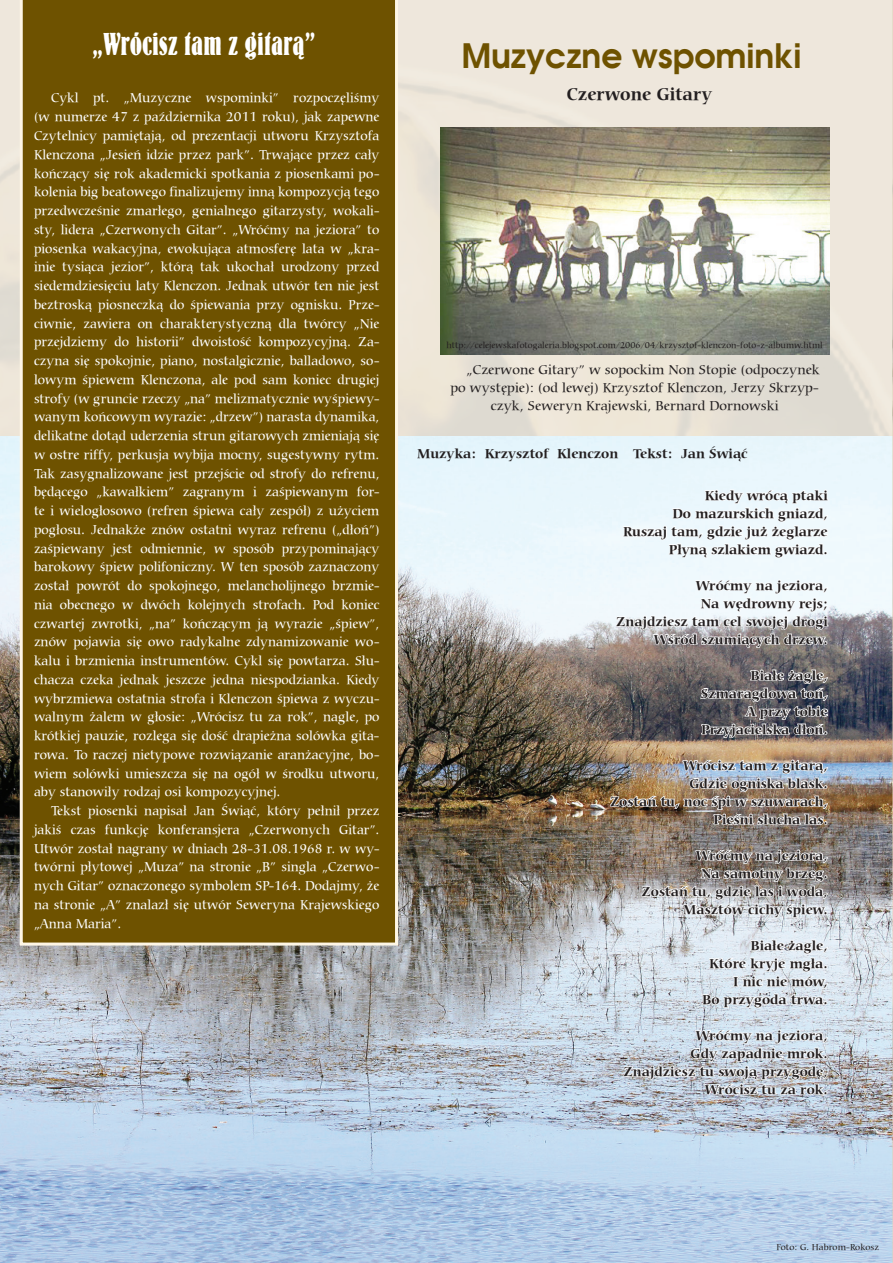
<style>
.page{position:relative;width:893px;height:1263px;background:#fff}
.page>*{position:absolute;margin:0;border:0;box-sizing:border-box;transform-origin:0 0}
.t1{font:700 33px "Avalon";color:#6e5200}
.t2{font:27px "Bernhard Bd Cn PL";color:#fff;scale:.9 1}
.t3{font:18px "Bitstream Carmina Md AT Bold";color:#231f20;scale:.96 1}
.t4{font:13.5px/18.8px "Bitstream Carmina Md AT";color:#fff;text-align:justify;scale:.96 1}
.t5{font:13.5px/18px "Bitstream Carmina Md AT Bold";color:#231f20;text-align:right}
.t6{font:13.5px "Bitstream Carmina Md AT";color:#231f20}
.t7{font:9px "Bitstream Carmina Md AT";color:#231f20;scale:.96 1}
.t8{font:9px "Bitstream Carmina Md AT";color:#231f20}
</style>
<div class="page">
<img style="left:0;top:0;width:893px;height:437px">
<img style="left:0;top:437px;width:893px;height:826px">
<div style="left:20px;top:0;width:378px;height:945px;background:#6e5200"></div>
<img style="left:609px;top:481px;width:220px;height:532px">
<svg style="left:623px;top:1028px;width:206px;height:87px"></svg>
<img style="left:440px;top:128px;width:389px;height:226px">
<svg style="left:892px;top:1028px;width:1px;height:235px"></svg>
<h2 class="t2" style="left:92px;top:25px;width:250px">„Wrócisz tam z gitarą”</h2>
<p class="t4" style="left:34px;top:89px;width:361px;text-indent:17px">Cykl pt. „Muzyczne wspominki” rozpoczęliśmy (w numerze 47 z października 2011 roku), jak zapewne Czytelnicy pamiętają, od prezentacji utworu Krzysztofa Klenczona „Jesień idzie przez park”. Trwające przez cały kończący się rok akademicki spotkania z piosenkami po&shy;kolenia big beatowego finalizujemy inną kompozycją tego przedwcześnie zmarłego, genialnego gitarzysty, wokali&shy;sty, lidera „Czerwonych Gitar”. „Wróćmy na jeziora” to piosenka wakacyjna, ewokująca atmosferę lata w „kra&shy;inie tysiąca jezior”, którą tak ukochał urodzony przed siedemdziesięciu laty Klenczon. Jednak utwór ten nie jest beztroską piosneczką do śpiewania przy ognisku. Prze&shy;ciwnie, zawiera on charakterystyczną dla twórcy „Nie przejdziemy do historii” dwoistość kompozycyjną. Za&shy;czyna się spokojnie, piano, nostalgicznie, balladowo, so&shy;lowym śpiewem Klenczona, ale pod sam koniec drugiej strofy (w gruncie rzeczy „na” melizmatycznie wyśpiewy&shy;wanym końcowym wyrazie: „drzew”) narasta dynamika, delikatne dotąd uderzenia strun gitarowych zmieniają się w ostre riffy, perkusja wybija mocny, sugestywny rytm.<br>Tak zasygnalizowane jest przejście od strofy do refrenu, będącego „kawałkiem” zagranym i zaśpiewanym for&shy;te i wielogłosowo (refren śpiewa cały zespół) z użyciem pogłosu. Jednakże znów ostatni wyraz refrenu („dłoń”) zaśpiewany jest odmiennie, w sposób przypominający barokowy śpiew polifoniczny. W ten sposób zaznaczony został powrót do spokojnego, melancholijnego brzmie&shy;nia obecnego w dwóch kolejnych strofach. Pod koniec czwartej zwrotki, „na” kończącym ją wyrazie „śpiew”, znów pojawia się owo radykalne zdynamizowanie wo&shy;kalu i brzmienia instrumentów. Cykl się powtarza. Słu&shy;chacza czeka jednak jeszcze jedna niespodzianka. Kiedy wybrzmiewa ostatnia strofa i Klenczon śpiewa z wyczu&shy;walnym żalem w głosie: „Wrócisz tu za rok”, nagle, po krótkiej pauzie, rozlega się dość drapieżna solówka gita&shy;rowa. To raczej nietypowe rozwiązanie aranżacyjne, bo&shy;wiem solówki umieszcza się na ogół w środku utworu, aby stanowiły rodzaj osi kompozycyjnej.</p>
<p class="t4" style="left:34px;top:802px;width:361px;text-indent:17px">Tekst piosenki napisał Jan Świąć, który pełnił przez jakiś czas funkcję konferansjera „Czerwonych Gitar”.<br>Utwór został nagrany w dniach 28-31.08.1968 r. w wy&shy;twórni płytowej „Muza” na stronie „B” singla „Czerwo&shy;nych Gitar” oznaczonego symbolem SP-164. Dodajmy, że na stronie „A” znalazł się utwór Seweryna Krajewskiego „Anna Maria”.</p>
<h1 class="t1" style="left:461px;top:35px;width:341px">Muzyczne wspominki</h1>
<h3 class="t3" style="left:567px;top:84px;width:153px">Czerwone Gitary</h3>
<p class="t7" style="left:447px;top:340px;width:393px">http://celejewskafotogaleria.blogspot.com/2006/04/krzysztof-klenczon-foto-z-albumw.html</p>
<p class="t6" style="left:466px;top:362px;width:355px">„Czerwone Gitary” w sopockim Non Stopie (odpoczynek</p>
<p class="t6" style="left:450px;top:380px;width:370px">po występie): (od lewej) Krzysztof Klenczon, Jerzy Skrzyp-</p>
<p class="t6" style="left:491px;top:398px;width:289px">czyk, Seweryn Krajewski, Bernard Dornowski</p>
<p class="t5" style="left:417px;top:445px;width:332px">Muzyka: Krzysztof Klenczon Tekst: Jan Świąć</p>
<p class="t5" style="left:623px;top:487px;width:206px">Kiedy wrócą ptaki<br>Do mazurskich gniazd,<br>Ruszaj tam, gdzie już żeglarze<br>Płyną szlakiem gwiazd.</p>
<p class="t5" style="left:616px;top:577px;width:213px">Wróćmy na jeziora,<br>Na wędrowny rejs;<br>Znajdziesz tam cel swojej drogi<br>Wśród szumiących drzew.</p>
<p class="t5" style="left:701px;top:667px;width:128px">Białe żagle,<br>Szmaragdowa toń,<br>A przy tobie<br>Przyjacielska dłoń.</p>
<p class="t5" style="left:610px;top:757px;width:219px">Wrócisz tam z gitarą,<br>Gdzie ogniska blask.<br>Zostań tu, noc śpi w szuwarach,<br>Pieśni słucha las.</p>
<p class="t5" style="left:642px;top:847px;width:188px">Wróćmy na jeziora,<br>Na samotny brzeg.<br>Zostań tu, gdzie las i woda,<br>Masztów cichy śpiew.</p>
<p class="t5" style="left:702px;top:937px;width:127px">Białe żagle,<br>Które kryje mgła.<br>I nic nie mów,<br>Bo przygoda trwa.</p>
<p class="t5" style="left:624px;top:1027px;width:206px">Wróćmy na jeziora,<br>Gdy zapadnie mrok.<br>Znajdziesz tu swoją przygodę,<br>Wrócisz tu za rok.</p>
<p class="t8" style="left:776px;top:1242px;width:104px">Foto: G. Habrom-Rokosz</p>
</div>
